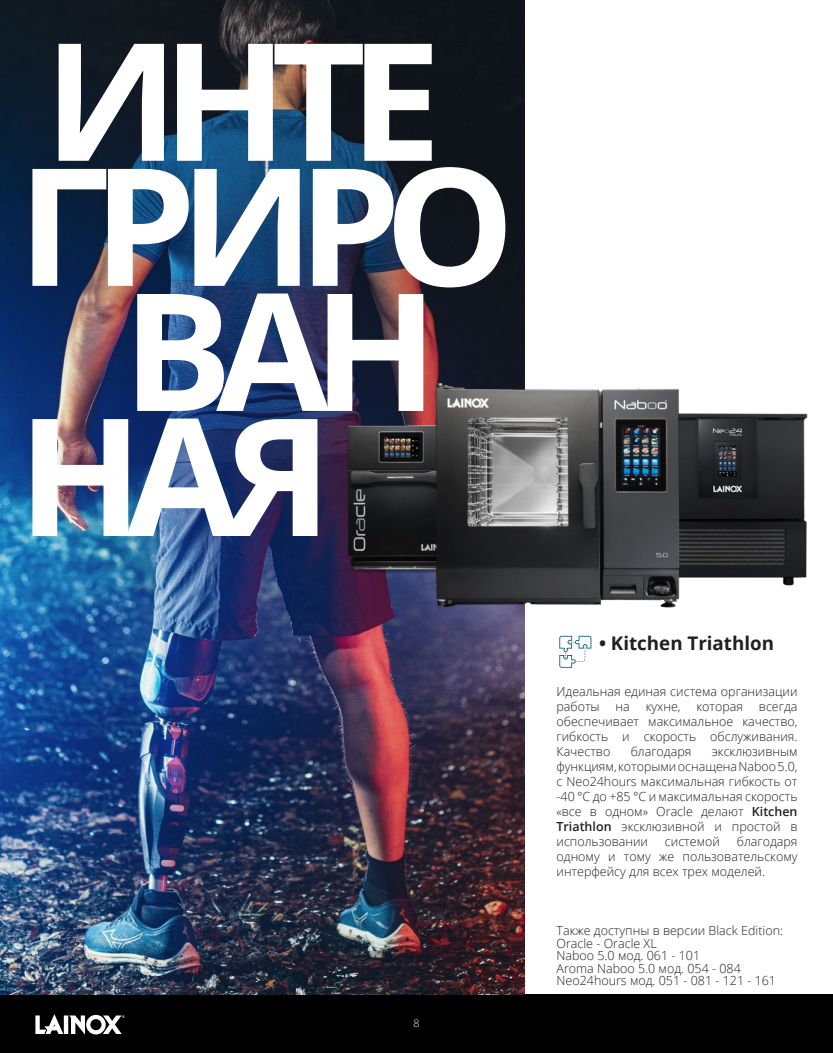
<style>
.page{position:relative;width:833px;height:1053px;background:#fff}
.page>*{position:absolute;margin:0;border:0;box-sizing:border-box;transform-origin:0 0}
.t1{font:700 163.75px "Open Sans";letter-spacing:-.1em;color:#fff}
.t2{font:700 18.75px "Open Sans";color:#231f20}
.t3{font:300 12.5px/15px "Open Sans";color:#231f20;text-align:justify}
.t4{font:300 10px "Benton Sans";color:#fff}
.s1{font-weight:600}
</style>
<div class="page">
<div style="left:0;top:994px;width:833px;height:58px;background:#000001"></div>
<svg style="left:35px;top:1014px;width:28px;height:19px"></svg>
<hr style="left:64px;top:1015px;width:4px;height:18px;background:#fff">
<svg style="left:69px;top:1014px;width:56px;height:20px"></svg>
<img style="left:0;top:0;width:524px;height:994px">
<img style="left:691px;top:413px;width:117px;height:173px">
<img style="left:274px;top:412px;width:152px;height:178px">
<img style="left:426px;top:379px;width:265px;height:245px">
<svg style="left:559px;top:635px;width:32px;height:32px"></svg>
<p class="t1" style="left:44px;top:-14px;width:399px">ИНТЕ</p>
<p class="t1" style="left:18px;top:111px;width:499px">ГРИРО</p>
<p class="t1" style="left:122px;top:236px;width:317px">ВАН</p>
<p class="t1" style="left:18px;top:361px;width:316px">НАЯ</p>
<p class="t4" style="left:413px;top:1017px;width:7px">8</p>
<p class="t2" style="left:599px;top:630px;width:176px">• Kitchen Triathlon</p>
<p class="t3" style="left:556px;top:683px;width:242px">Идеальная единая система организации работы</p>
<p class="t3" style="left:556px;top:698px;width:242px;text-indent:202px">всегда обеспечивает максимальное качество, гибкость и скорость обслуживания.<br>Качество</p>
<p class="t3" style="left:615px;top:698px;width:16px">на</p>
<p class="t3" style="left:645px;top:698px;width:36px">кухне,</p>
<p class="t3" style="left:696px;top:698px;width:48px">которая</p>
<p class="t3" style="left:630px;top:743px;width:62px">благодаря</p>
<p class="t3" style="left:556px;top:743px;width:242px;text-indent:155px">эксклюзивным функциям, которыми оснащена Naboo 5.0, с Neo24hours максимальная гибкость от -40 °C до +85 °C и максимальная скорость «все в одном» Oracle делают <span class="s1">Kitchen Triathlon</span> эксклюзивной и простой в использовании</p>
<p class="t3" style="left:556px;top:833px;width:242px;text-indent:180px">благодаря одному и тому же пользовательскому интерфейсу для всех трех моделей.</p>
<p class="t3" style="left:665px;top:833px;width:57px">системой</p>
<p class="t3" style="left:556px;top:922px;width:228px">Также доступны в версии Black Edition:</p>
<p class="t3" style="left:556px;top:935px;width:102px">Oracle - Oracle XL</p>
<p class="t3" style="left:556px;top:947px;width:145px">Naboo 5.0 мод. 061 - 101</p>
<p class="t3" style="left:556px;top:960px;width:186px">Aroma Naboo 5.0 мод. 054 - 084</p>
<p class="t3" style="left:556px;top:972px;width:221px">Neo24hours мод. 051 - 081 - 121 - 161</p>
</div>
